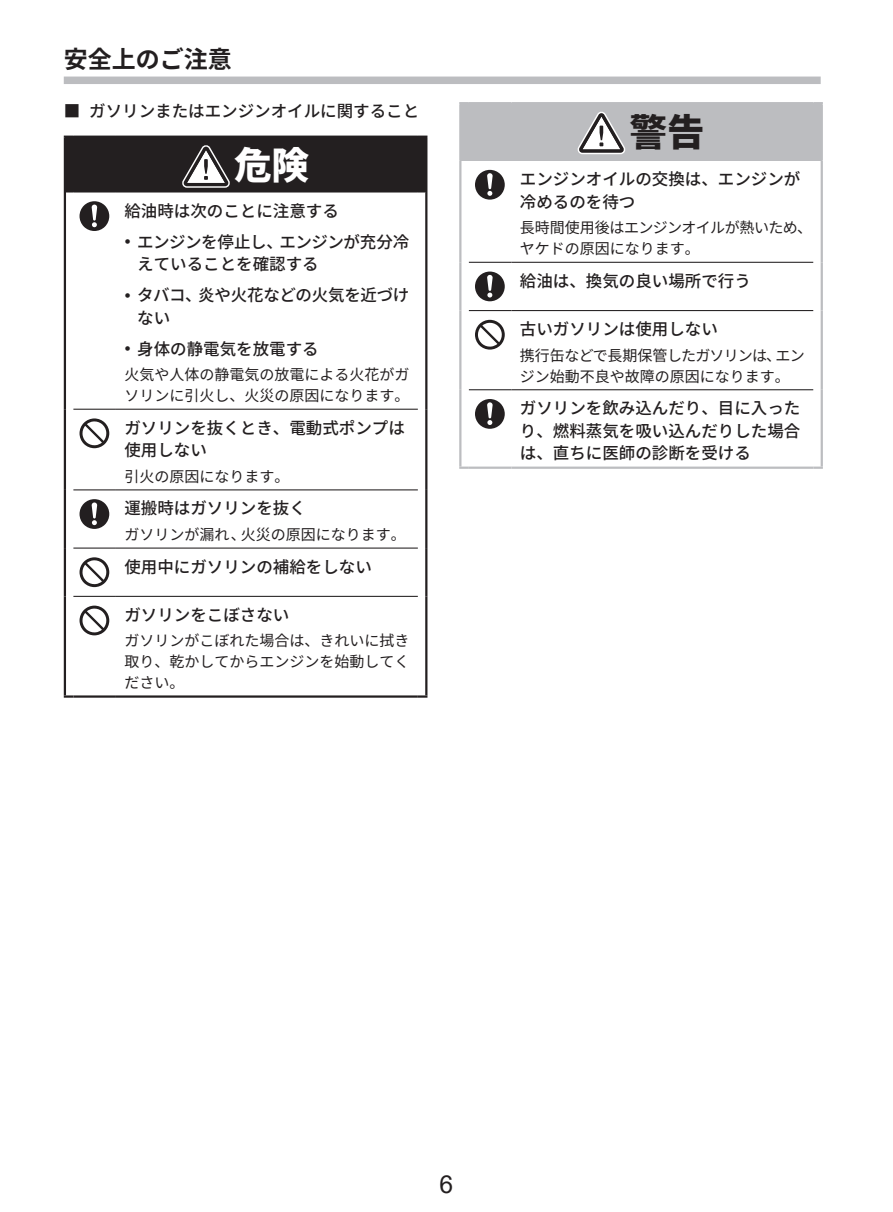
<style>
.page{position:relative;width:893px;height:1212px;background:#fff}
.page>*{position:absolute;margin:0;border:0;box-sizing:border-box;transform-origin:0 0}
.t1{font:800 37.5px "Source Han Sans JP";color:#231f20}
.t2{font:800 37.5px "Source Han Sans JP";color:#fff}
.t3{font:24.75px "Arial";color:#231f20}
.t4{font:700 24px "Source Han Sans JP";color:#231f20}
.t5{font:500 16.5px/22.5px "Source Han Sans JP";color:#231f20}
.t6{font:15px/21px "Source Han Sans JP";color:#231f20}
.s1{font-family:"Arial";font-weight:400;font-size:18.15px}
</style>
<div class="page">
<div style="left:64px;top:77px;width:757px;height:7px;background:#bcbdc0"></div>
<div style="left:460px;top:103px;width:362px;height:58px;background:#bcbdc0"></div>
<hr style="left:459px;top:104px;width:2px;height:57px;background:#bcbdc0">
<hr style="left:469px;top:102px;width:42px;height:2px;background:#bcbdc0">
<hr style="left:511px;top:102px;width:302px;height:2px;background:#bcbdc0">
<hr style="left:821px;top:104px;width:2px;height:57px;background:#bcbdc0">
<hr style="left:459px;top:161px;width:2px;height:101px;background:#bcbdc0">
<hr style="left:459px;top:262px;width:2px;height:49px;background:#bcbdc0">
<hr style="left:459px;top:311px;width:2px;height:79px;background:#bcbdc0">
<hr style="left:459px;top:390px;width:2px;height:77px;background:#bcbdc0">
<hr style="left:469px;top:262px;width:42px;height:1px;background:#231f20">
<hr style="left:511px;top:262px;width:302px;height:1px;background:#231f20">
<hr style="left:469px;top:310px;width:42px;height:1px;background:#231f20">
<hr style="left:511px;top:310px;width:302px;height:1px;background:#231f20">
<hr style="left:469px;top:389px;width:42px;height:1px;background:#231f20">
<hr style="left:511px;top:389px;width:302px;height:1px;background:#231f20">
<hr style="left:821px;top:161px;width:2px;height:101px;background:#bcbdc0">
<hr style="left:821px;top:262px;width:2px;height:49px;background:#bcbdc0">
<hr style="left:821px;top:311px;width:2px;height:79px;background:#bcbdc0">
<hr style="left:821px;top:390px;width:2px;height:77px;background:#bcbdc0">
<svg style="left:459px;top:467px;width:10px;height:2px"></svg>
<hr style="left:469px;top:467px;width:42px;height:2px;background:#bcbdc0">
<hr style="left:511px;top:467px;width:302px;height:2px;background:#bcbdc0">
<svg style="left:813px;top:467px;width:10px;height:2px"></svg>
<svg style="left:578px;top:112px;width:47px;height:42px"></svg>
<svg style="left:475px;top:170px;width:30px;height:30px"></svg>
<svg style="left:475px;top:272px;width:30px;height:29px"></svg>
<svg style="left:475px;top:320px;width:30px;height:30px"></svg>
<svg style="left:475px;top:399px;width:30px;height:30px"></svg>
<div style="left:65px;top:137px;width:361px;height:55px;background:#231f20"></div>
<hr style="left:64px;top:138px;width:2px;height:54px;background:#231f20">
<hr style="left:73px;top:136px;width:43px;height:2px;background:#231f20">
<hr style="left:116px;top:136px;width:302px;height:2px;background:#231f20">
<hr style="left:425px;top:138px;width:2px;height:54px;background:#231f20">
<hr style="left:73px;top:695px;width:43px;height:3px;background:#231f20">
<hr style="left:116px;top:695px;width:302px;height:3px;background:#231f20">
<hr style="left:73px;top:409px;width:43px;height:1px;background:#231f20">
<hr style="left:116px;top:409px;width:302px;height:1px;background:#231f20">
<hr style="left:73px;top:489px;width:43px;height:1px;background:#231f20">
<hr style="left:116px;top:489px;width:302px;height:1px;background:#231f20">
<hr style="left:73px;top:547px;width:43px;height:2px;background:#231f20">
<hr style="left:116px;top:547px;width:302px;height:2px;background:#231f20">
<hr style="left:73px;top:596px;width:43px;height:1px;background:#231f20">
<hr style="left:116px;top:596px;width:302px;height:1px;background:#231f20">
<hr style="left:425px;top:192px;width:2px;height:217px;background:#231f20">
<hr style="left:425px;top:409px;width:2px;height:81px;background:#231f20">
<hr style="left:425px;top:490px;width:2px;height:58px;background:#231f20">
<hr style="left:425px;top:548px;width:2px;height:48px;background:#231f20">
<hr style="left:425px;top:596px;width:2px;height:99px;background:#231f20">
<svg style="left:418px;top:695px;width:9px;height:3px"></svg>
<hr style="left:64px;top:192px;width:2px;height:217px;background:#231f20">
<hr style="left:64px;top:409px;width:2px;height:81px;background:#231f20">
<hr style="left:64px;top:490px;width:2px;height:58px;background:#231f20">
<hr style="left:64px;top:548px;width:2px;height:48px;background:#231f20">
<hr style="left:64px;top:596px;width:2px;height:99px;background:#231f20">
<svg style="left:64px;top:695px;width:9px;height:3px"></svg>
<svg style="left:182px;top:145px;width:48px;height:43px"></svg>
<svg style="left:80px;top:201px;width:29px;height:30px"></svg>
<svg style="left:80px;top:418px;width:29px;height:30px"></svg>
<svg style="left:80px;top:499px;width:29px;height:30px"></svg>
<svg style="left:80px;top:557px;width:29px;height:30px"></svg>
<svg style="left:80px;top:606px;width:29px;height:29px"></svg>
<h3 class="t4" style="left:64px;top:46px;width:169px">安全上のご注意</h3>
<p class="t5" style="left:64px;top:100px;width:357px">■ ガソリンまたはエンジンオイルに関すること</p>
<h1 class="t2" style="left:234px;top:144px;width:76px">危険</h1>
<p class="t5" style="left:124px;top:200px;width:216px">給油時は次のことに注意する</p>
<p class="t5" style="left:137px;top:231px;width:274px;text-indent:-13px"><span class="s1">•</span> エンジンを停止し、エンジンが充分冷えていることを確認する</p>
<p class="t5" style="left:137px;top:284px;width:274px;text-indent:-13px"><span class="s1">•</span> タバコ、炎や火花などの火気を近づけない</p>
<p class="t5" style="left:124px;top:338px;width:196px"><span class="s1">•</span> 身体の静電気を放電する</p>
<p class="t6" style="left:124px;top:364px;width:286px">火気や人体の静電気の放電による火花がガソリンに引火し、火災の原因になります。</p>
<p class="t5" style="left:124px;top:417px;width:282px">ガソリンを抜くとき、電動式ポンプは使用しない</p>
<p class="t6" style="left:124px;top:466px;width:166px">引火の原因になります。</p>
<p class="t5" style="left:124px;top:497px;width:183px">運搬時はガソリンを抜く</p>
<p class="t6" style="left:124px;top:524px;width:283px">ガソリンが漏れ､火災の原因になります。</p>
<p class="t5" style="left:124px;top:556px;width:249px">使用中にガソリンの補給をしない</p>
<p class="t5" style="left:124px;top:604px;width:166px">ガソリンをこぼさない</p>
<p class="t6" style="left:124px;top:631px;width:286px;text-align:justify">ガソリンがこぼれた場合は、きれいに拭き取り、乾かしてからエンジンを始動してください。</p>
<h1 class="t1" style="left:629px;top:111px;width:76px">警告</h1>
<p class="t5" style="left:520px;top:168px;width:282px">エンジンオイルの交換は、エンジンが冷めるのを待つ</p>
<p class="t6" style="left:520px;top:217px;width:294px">長時間使用後はエンジンオイルが熱いため、ヤケドの原因になります。</p>
<p class="t5" style="left:520px;top:270px;width:232px">給油は、換気の良い場所で行う</p>
<p class="t5" style="left:520px;top:318px;width:199px">古いガソリンは使用しない</p>
<p class="t6" style="left:520px;top:345px;width:286px">携行缶などで長期保管したガソリンは、エンジン始動不良や故障の原因になります。</p>
<p class="t5" style="left:520px;top:397px;width:282px;text-align:justify">ガソリンを飲み込んだり、目に入ったり、燃料蒸気を吸い込んだりした場合は、直ちに医師の診断を受ける</p>
<h2 class="t3" style="left:440px;top:1167px;width:15px">6</h2>
</div>
